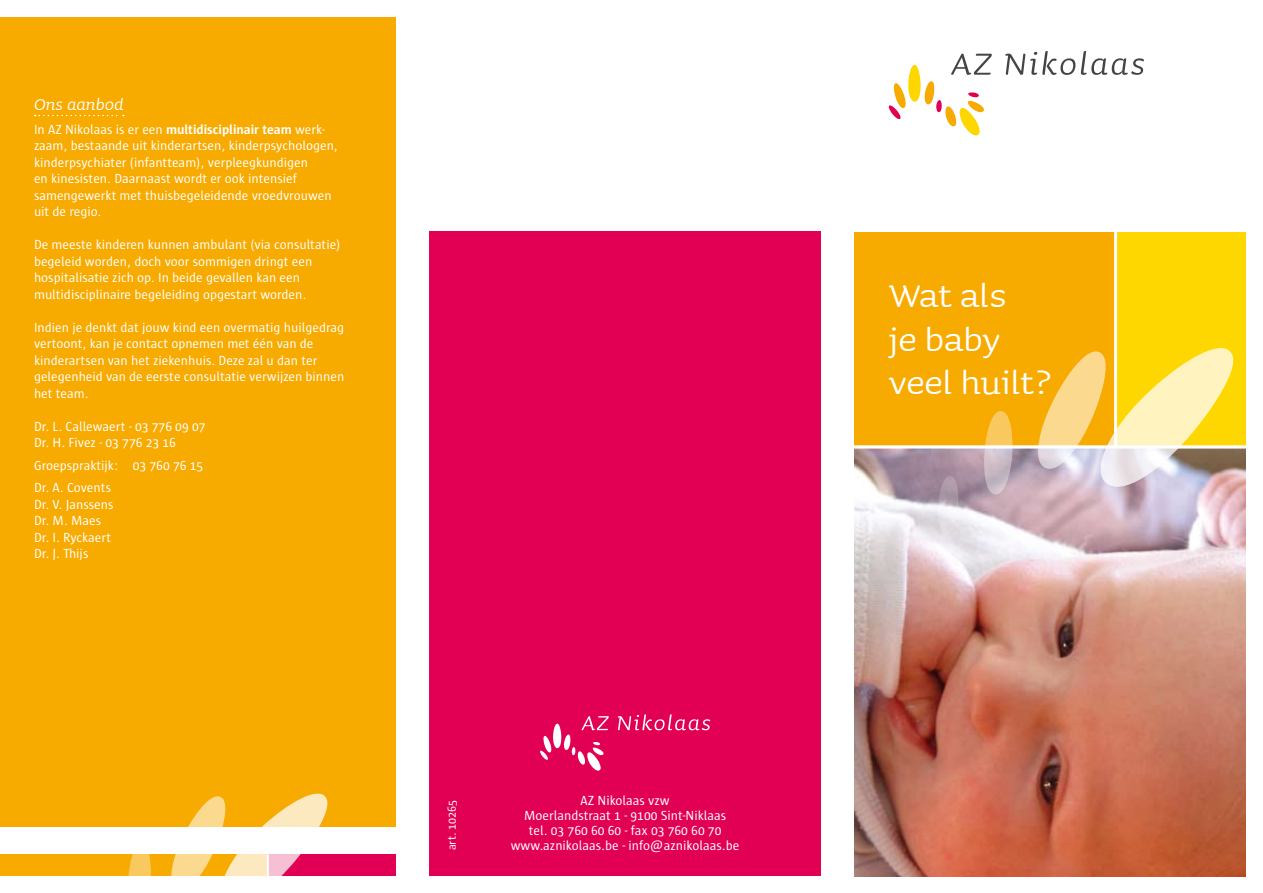
<style>
.page{position:relative;width:1263px;height:893px;background:#fff}
.page>*{position:absolute;margin:0;border:0;box-sizing:border-box;transform-origin:0 0}
.t1{font:42px/43.7px "Sauna";color:#fff}
.t2{font:italic 21px "Sauna";color:#fff}
.t3{font:13.5px/16.5px "Sun";color:#fff}
.t4{font:12px "Sun";color:#fff}
.s1{font-weight:700}
</style>
<div class="page">
<svg style="left:888px;top:54px;width:104px;height:82px"></svg>
<svg style="left:1005px;top:51px;width:70px;height:24px"></svg>
<svg style="left:1081px;top:51px;width:63px;height:24px"></svg>
<div style="left:0;top:855px;width:395px;height:21px;background:#f7aa00"></div>
<div style="left:429px;top:232px;width:392px;height:644px;background:#e10053"></div>
<div style="left:268px;top:855px;width:127px;height:21px;background:#e10053"></div>
<div style="left:855px;top:232px;width:391px;height:214px;background:#f7aa00"></div>
<div style="left:1115px;top:232px;width:131px;height:214px;background:#ffd700"></div>
<hr style="left:1114px;top:232px;width:3px;height:214px;background:#fff">
<div style="left:0;top:17px;width:395px;height:810px;background:#f7aa00"></div>
<svg style="left:35px;top:115px;width:89px;height:1px"></svg>
<svg style="left:540px;top:716px;width:69px;height:55px"></svg>
<svg style="left:618px;top:714px;width:92px;height:16px"></svg>
<svg style="left:128px;top:854px;width:23px;height:22px"></svg>
<svg style="left:171px;top:793px;width:157px;height:83px"></svg>
<img style="left:855px;top:449px;width:391px;height:427px">
<svg style="left:983px;top:411px;width:30px;height:83px;background:#dcbb8e"></svg>
<svg style="left:1037px;top:347px;width:197px;height:148px"></svg>
<svg style="left:938px;top:476px;width:21px;height:59px"></svg>
<h2 class="t2" style="left:34px;top:91px;width:91px">Ons aanbod</h2>
<p class="t3" style="left:34px;top:121px;width:306px">In AZ Nikolaas is er een <span class="s1">multidisciplinair team</span> werk&shy;zaam, bestaande uit kinderartsen, kinderpsychologen, kinderpsychiater (infantteam), verpleegkundigen<br>en kinesisten. Daarnaast wordt er ook intensief samengewerkt met thuisbegeleidende vroedvrouwen uit de regio.</p>
<p class="t3" style="left:34px;top:236px;width:308px">De meeste kinderen kunnen ambulant (via consultatie) begeleid worden, doch voor sommigen dringt een hospitalisatie zich op. In beide gevallen kan een multidisciplinaire begeleiding opgestart worden.</p>
<p class="t3" style="left:34px;top:319px;width:312px">Indien je denkt dat jouw kind een overmatig huilgedrag vertoont, kan je contact opnemen met één van de kinderartsen van het ziekenhuis. Deze zal u dan ter gelegenheid van de eerste consultatie verwijzen binnen het team.</p>
<p class="t3" style="left:34px;top:418px;width:173px">Dr. L. Callewaert - 03 776 09 07<br>Dr. H. Fivez - 03 776 23 16</p>
<p class="t3" style="left:34px;top:454px;width:171px;line-height:22.6px">Groepspraktijk: 03 760 76 15<br>Dr. A. Covents</p>
<p class="t3" style="left:34px;top:496px;width:81px">Dr. V. Janssens<br>Dr. M. Maes<br>Dr. I. Ryckaert<br>Dr. J. Thijs</p>
<p class="t4" style="left:446px;top:850px;width:52px;rotate:-90deg">art. 10265</p>
<p class="t3" style="left:524px;top:793px;width:204px;line-height:15px;text-align:center">AZ Nikolaas vzw<br>Moerlandstraat 1 - 9100 Sint-Niklaas tel. 03 760 60 60 - fax 03 760 60 70</p>
<p class="t3" style="left:511px;top:838px;width:230px">www.aznikolaas.be - info@aznikolaas.be</p>
<h1 class="t1" style="left:889px;top:273px;width:164px">Wat als<br>je baby veel huilt?</h1>
</div>
